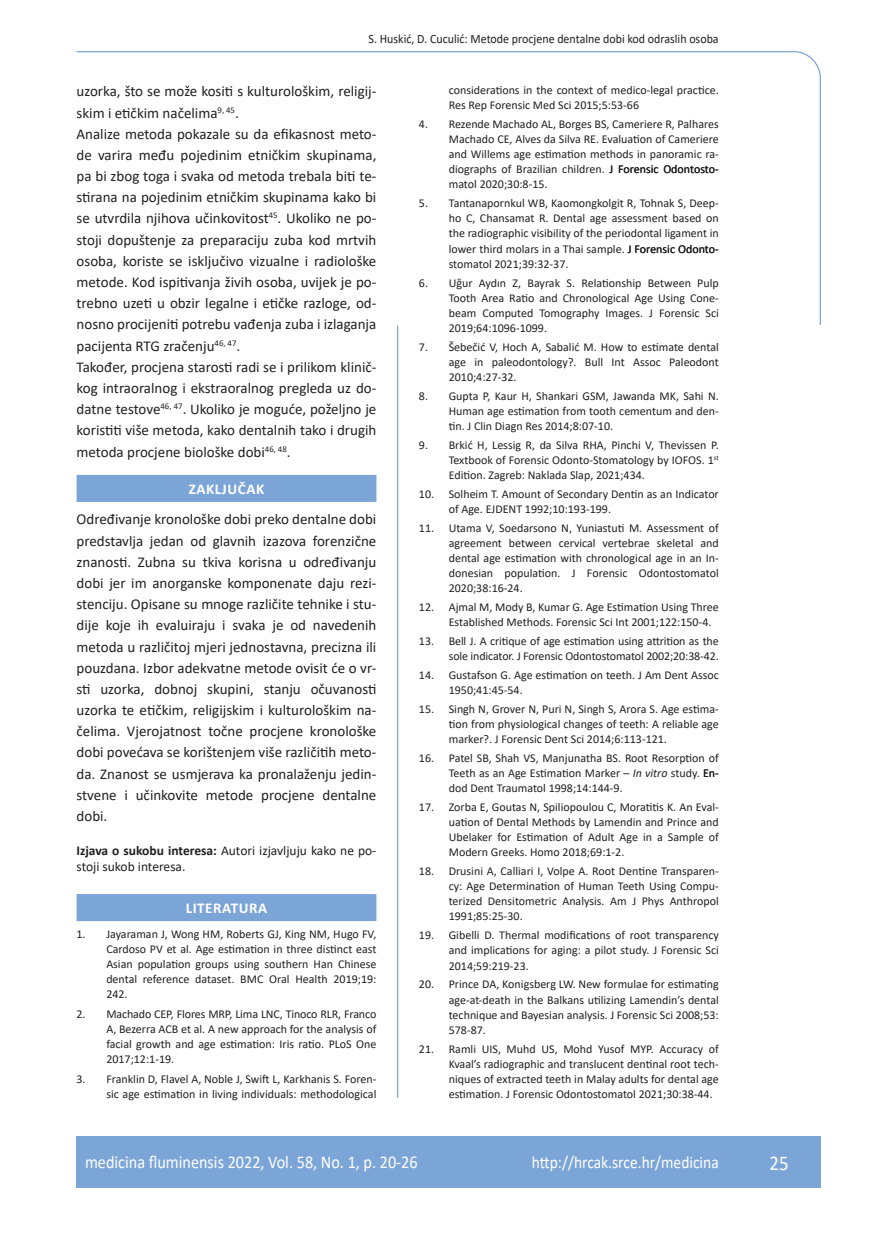
<style>
.page{position:relative;width:872px;height:1234px;background:#fff}
.page>*{position:absolute;margin:0;border:0;box-sizing:border-box;transform-origin:0 0}
.t1{font:21px "Calibri";color:#fff;scale:.9 1}
.t2{font:18px "Calibri";color:#fff;scale:.9 1}
.t3{font:17.25px "Calibri";color:#fff;scale:.9 1}
.osnovni_tekst{font:15px/21.1px "Calibri";color:#231f20;text-align:justify}
.naslov_ruler{font:700 15px "Calibri";letter-spacing:.04em;color:#fff}
.izjava{font:13.5px/16.6px "Calibri";color:#231f20}
.glava{font:12.75px "Calibri";color:#231f20;scale:.94 1}
.literatura{font:12px/15px "Calibri";color:#231f20;text-align:justify}
.s1{font-weight:700}
.s2{font-style:italic}
</style>
<div class="page">
<svg style="left:76px;top:51px;width:745px;height:275px"></svg>
<hr style="left:397px;top:325px;width:1px;height:772px;background:#7ca5d7">
<div style="left:77px;top:1135px;width:744px;height:51px;background:#7ca5d7"></div>
<div style="left:77px;top:475px;width:299px;height:27px;background:#7ca5d7"></div>
<div style="left:77px;top:893px;width:299px;height:27px;background:#7ca5d7"></div>
<p class="glava" style="left:368px;top:29px;width:374px">S. Huskić, D. Cuculić: Metode procjene dentalne dobi kod odraslih osoba</p>
<p class="osnovni_tekst" style="left:77px;top:80px;width:301px">uzorka, što se može kositi s kulturološkim, religij&shy;skim i etičkim načelima<sup>9,</sup> <sup>45</sup>.</p>
<p class="osnovni_tekst" style="left:77px;top:123px;width:301px">Analize metoda pokazale su da efikasnost meto&shy;de varira među pojedinim etničkim skupinama, pa bi zbog toga i svaka od metoda trebala biti te&shy;stirana na pojedinim etničkim skupinama kako bi se utvrdila njihova učinkovitost<sup>45</sup>. Ukoliko ne po&shy;stoji dopuštenje za preparaciju zuba kod mrtvih osoba, koriste se isključivo vizualne i radiološke metode. Kod ispitivanja živih osoba, uvijek je po&shy;trebno uzeti u obzir legalne i etičke razloge, od&shy;nosno procijeniti potrebu vađenja zuba i izlaganja pacijenta RTG zračenju<sup>46,</sup> <sup>47</sup>.</p>
<p class="osnovni_tekst" style="left:77px;top:356px;width:301px">Također, procjena starosti radi se i prilikom klinič&shy;kog intraoralnog i ekstraoralnog pregleda uz do&shy;datne testove<sup>46,</sup> <sup>47</sup>. Ukoliko je moguće, poželjno je koristiti više metoda, kako dentalnih tako i drugih metoda procjene biološke dobi<sup>46,</sup> <sup>48</sup>.</p>
<p class="naslov_ruler" style="left:189px;top:478px;width:77px">ZAKLJUČAK</p>
<p class="osnovni_tekst" style="left:77px;top:508px;width:301px">Određivanje kronološke dobi preko dentalne dobi predstavlja jedan od glavnih izazova forenzične znanosti. Zubna su tkiva korisna u određivanju dobi jer im anorganske komponenate daju rezi&shy;stenciju. Opisane su mnoge različite tehnike i stu&shy;dije koje ih evaluiraju i svaka je od navedenih metoda u različitoj mjeri jednostavna, precizna ili pouzdana. Izbor adekvatne metode ovisit će o vr&shy;sti uzorka, dobnoj skupini, stanju očuvanosti uzorka te etičkim, religijskim i kulturološkim na&shy;čelima. Vjerojatnost točne procjene kronološke dobi povećava se korištenjem više različitih meto&shy;da. Znanost se usmjerava ka pronalaženju jedin&shy;stvene i učinkovite metode procjene dentalne dobi.</p>
<p class="izjava" style="left:77px;top:841px;width:301px"><span class="s1">Izjava o sukobu interesa:</span> Autori izjavljuju kako ne po&shy;stoji sukob interesa.</p>
<p class="naslov_ruler" style="left:186px;top:897px;width:83px">LITERATURA</p>
<p class="literatura" style="left:106px;top:925px;width:272px;text-indent:-30px">1. Jayaraman J, Wong HM, Roberts GJ, King NM, Hugo FV, Cardoso PV et al. Age estimation in three distinct east Asian population groups using southern Han Chinese dental reference dataset. BMC Oral Health 2019;19:<br>242.</p>
<p class="literatura" style="left:106px;top:1005px;width:271px;text-indent:-30px">2. Machado CEP, Flores MRP, Lima LNC, Tinoco RLR, Franco A, Bezerra ACB et al. A new approach for the analysis of facial growth and age estimation: Iris ratio. PLoS One 2017;12:1-19.</p>
<p class="literatura" style="left:77px;top:1070px;width:301px;text-align:right">3. Franklin D, Flavel A, Noble J, Swift L, Karkhanis S. Foren&shy;sic age estimation in living individuals: methodological</p>
<p class="literatura" style="left:449px;top:82px;width:271px">considerations in the context of medico-legal practice.<br>Res Rep Forensic Med Sci 2015;5:53-66</p>
<p class="literatura" style="left:449px;top:116px;width:272px;text-indent:-30px">4. Rezende Machado AL, Borges BS, Cameriere R, Palhares Machado CE, Alves da Silva RE. Evaluation of Cameriere and Willems age estimation methods in panoramic ra&shy;diographs of Brazilian children. J Forensic Odontosto&shy;matol 2020;30:8-15.</p>
<p class="literatura" style="left:449px;top:195px;width:272px;text-indent:-30px">5. Tantanapornkul WB, Kaomongkolgit R, Tohnak S, Deep&shy;ho C, Chansamat R. Dental age assessment based on the radiographic visibility of the periodontal ligament in lower third molars in a Thai sample. J Forensic Odonto&shy;stomatol 2021;39:32-37.</p>
<p class="literatura" style="left:449px;top:275px;width:271px;text-indent:-30px">6. Uğur Aydın Z, Bayrak S. Relationship Between Pulp Tooth Area Ratio and Chronological Age Using Cone&shy;beam Computed Tomography Images. J Forensic Sci 2019;64:1096-1099.</p>
<p class="literatura" style="left:449px;top:339px;width:271px;text-indent:-30px">7. Šebečić V, Hoch A, Sabalić M. How to estimate dental age in paleodontology?. Bull Int Assoc Paleodont 2010;4:27-32.</p>
<p class="literatura" style="left:449px;top:388px;width:271px;text-indent:-30px">8. Gupta P, Kaur H, Shankari GSM, Jawanda MK, Sahi N.<br>Human age estimation from tooth cementum and den&shy;tin. J Clin Diagn Res 2014;8:07-10.</p>
<p class="literatura" style="left:449px;top:437px;width:272px;text-indent:-30px">9. Brkić H, Lessig R, da Silva RHA, Pinchi V, Thevissen P.<br>Textbook of Forensic Odonto-Stomatology by IOFOS. 1<sup>st </sup>Edition. Zagreb: Naklada Slap, 2021;434.</p>
<p class="literatura" style="left:449px;top:486px;width:271px;text-indent:-30px">10. Solheim T. Amount of Secondary Dentin as an Indicator of Age. EJDENT 1992;10:193-199.</p>
<p class="literatura" style="left:449px;top:520px;width:271px;text-indent:-30px">11. Utama V, Soedarsono N, Yuniastuti M. Assessment of agreement between cervical vertebrae skeletal and dental age estimation with chronological age in an In&shy;donesian population. J Forensic Odontostomatol 2020;38:16-24.</p>
<p class="literatura" style="left:449px;top:599px;width:272px;text-indent:-30px">12. Ajmal M, Mody B, Kumar G. Age Estimation Using Three<br>Established Methods. Forensic Sci Int 2001;122:150-4.</p>
<p class="literatura" style="left:419px;top:633px;width:301px;text-align:right">13. Bell J. A critique of age estimation using attrition as the sole indicator. J Forensic Odontostomatol 2002;20:38-42.</p>
<p class="literatura" style="left:449px;top:667px;width:271px;text-indent:-30px">14. Gustafson G. Age estimation on teeth. J Am Dent Assoc<br>1950;41:45-54.</p>
<p class="literatura" style="left:449px;top:701px;width:271px;text-indent:-30px">15. Singh N, Grover N, Puri N, Singh S, Arora S. Age estima&shy;tion from physiological changes of teeth: A reliable age marker?. J Forensic Dent Sci 2014;6:113-121.</p>
<p class="literatura" style="left:449px;top:750px;width:271px;text-indent:-30px">16. Patel SB, Shah VS, Manjunatha BS. Root Resorption of Teeth as an Age Estimation Marker – <span class="s2">In vitro</span> study. En&shy;dod Dent Traumatol 1998;14:144-9.</p>
<p class="literatura" style="left:449px;top:799px;width:271px;text-indent:-30px">17. Zorba E, Goutas N, Spiliopoulou C, Moratitis K. An Eval&shy;uation of Dental Methods by Lamendin and Prince and Ubelaker for Estimation of Adult Age in a Sample of Modern Greeks. Homo 2018;69:1-2.</p>
<p class="literatura" style="left:449px;top:863px;width:271px;text-indent:-30px">18. Drusini A, Calliari I, Volpe A. Root Dentine Transparen&shy;cy: Age Determination of Human Teeth Using Compu&shy;terized Densitometric Analysis. Am J Phys Anthropol 1991;85:25-30.</p>
<p class="literatura" style="left:449px;top:927px;width:271px;text-indent:-30px">19. Gibelli D. Thermal modifications of root transparency and implications for aging: a pilot study. J Forensic Sci 2014;59:219-23.</p>
<p class="literatura" style="left:449px;top:976px;width:272px;text-indent:-30px">20. Prince DA, Konigsberg LW. New formulae for estimating age-at-death in the Balkans utilizing Lamendin’s dental technique and Bayesian analysis. J Forensic Sci 2008;53:<br>578-87.</p>
<p class="literatura" style="left:449px;top:1040px;width:271px;text-indent:-30px">21. Ramli UIS, Muhd US, Mohd Yusof MYP. Accuracy of Kvaal’s radiographic and translucent dentinal root tech&shy;niques of extracted teeth in Malay adults for dental age estimation. J Forensic Odontostomatol 2021;30:38-44.</p>
<p class="t2" style="left:85px;top:1149px;width:371px">medicina fluminensis 2022, Vol. 58, No. 1, p. 20-26</p>
<p class="t3" style="left:532px;top:1150px;width:209px">http://hrcak.srce.hr/medicina</p>
<p class="t1" style="left:769px;top:1147px;width:23px">25</p>
</div>
